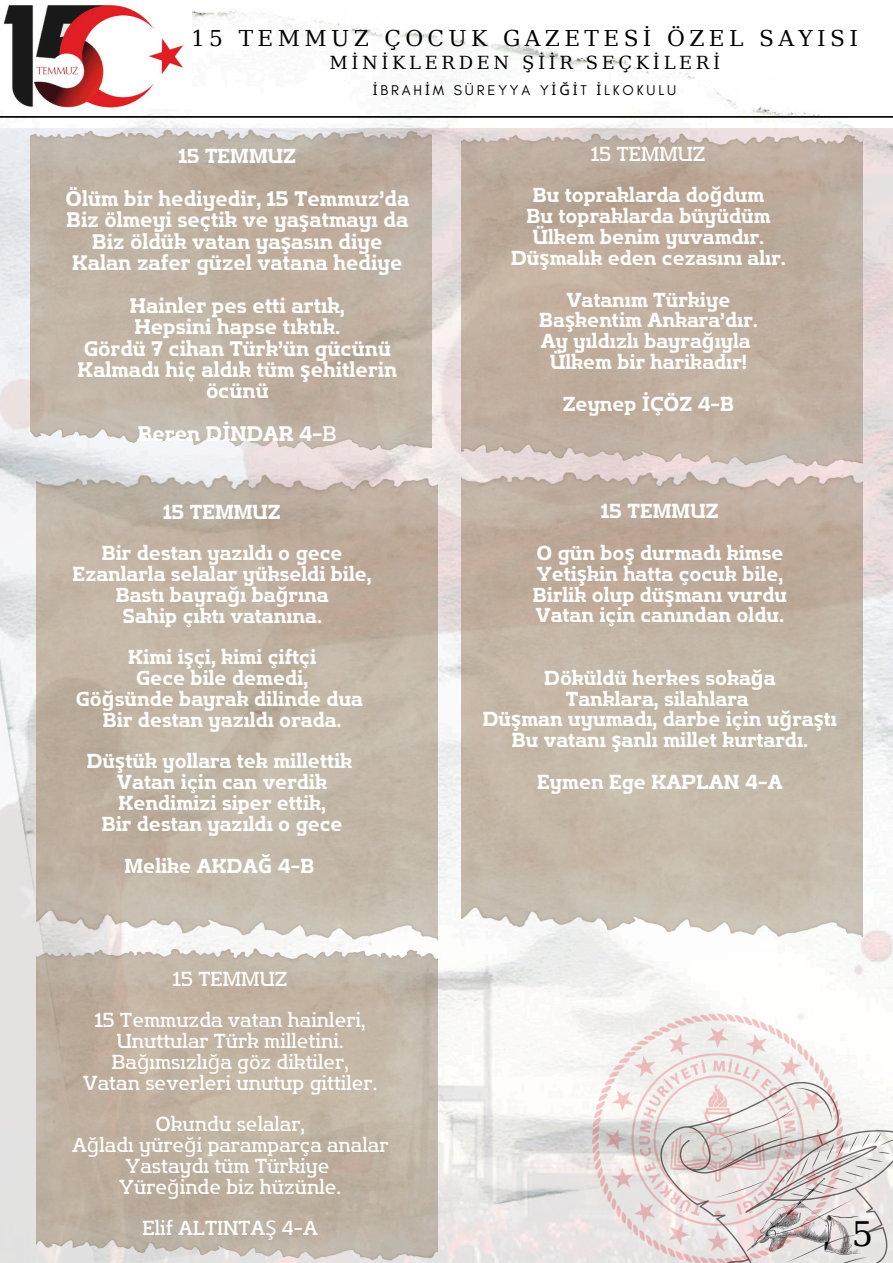
<style>
.page{position:relative;width:893px;height:1263px;background:#fff}
.page>*{position:absolute;margin:0;border:0;box-sizing:border-box;transform-origin:0 0}
.t1{font:33.75px "DejaVu Serif";color:#000}
.t2{font:21.75px "DejaVu Serif";letter-spacing:.2em;color:#000}
.t3{font:21px/21.4px "Flatory Slab 700";letter-spacing:.005em;color:#fff;text-align:center}
.t4{font:20.25px/20.9px "Flatory Slab 700";letter-spacing:.005em;color:#fff;text-align:center}
.t5{font:20.25px/20.9px "Flatory Slab 400";letter-spacing:.005em;color:#fff;text-align:center}
.t6{font:18px "DejaVu Serif";letter-spacing:.2em;color:#000}
.t7{font:14.4px "Glacial Indifference";letter-spacing:.2em;color:#000}
.s1{font-family:"Noto Sans"}
.s2{font-family:"Noto Sans";font-weight:700}
.s3{font-family:"Flatory Slab 400"}
</style>
<div class="page">
<img style="left:1px;top:128px;width:892px;height:1135px">
<img style="left:37px;top:475px;width:401px;height:467px">
<img style="left:461px;top:472px;width:401px;height:464px">
<img style="left:461px;top:133px;width:401px;height:333px">
<img style="left:31px;top:129px;width:401px;height:322px">
<img style="left:3px;top:5px;width:181px;height:103px">
<img style="left:37px;top:949px;width:401px;height:311px">
<img style="left:535px;top:998px;width:358px;height:265px">
<hr style="left:0;top:116px;width:893px;height:2px;background:#000">
<p class="t2" style="left:191px;top:22px;width:668px">15 TEMMUZ ÇOCUK GAZETESİ ÖZEL SAYISI</p>
<p class="t6" style="left:329px;top:49px;width:392px">MİNİKLERDEN ŞİİR SEÇKİLERİ</p>
<p class="t7" style="left:373px;top:82px;width:305px"><span class="s1">İ</span>BRAH<span class="s1">İ</span>M SÜREYYA Y<span class="s1">İĞİ</span>T <span class="s1">İ</span>LKOKULU</p>
<p class="t4" style="left:179px;top:146px;width:119px">15 TEMMUZ</p>
<p class="t3" style="left:66px;top:188px;width:345px">Ölüm bir hediyedir, 15 Temmuz’da<br>Biz ölmeyi seçtik ve ya<span class="s2">ş</span>atmayı da<br>Biz öldük vatan ya<span class="s2">ş</span>asın diye<br>Kalan zafer güzel vatana hediye</p>
<p class="t3" style="left:77px;top:295px;width:321px">Hainler pes etti artık,<br>Hepsini hapse tıktık.<br>Gördü 7 cihan Türk’ün gücünü<br>Kalmadı hiç aldık tüm <span class="s2">ş</span>ehitlerin öcünü</p>
<p class="t3" style="left:138px;top:423px;width:200px">Beren D<span class="s2">İ</span>NDAR 4-<span class="s3">B</span></p>
<p class="t4" style="left:102px;top:491px;width:242px;line-height:41.6px">15 TEMMUZ<br>Bir destan yazıldı o gece</p>
<p class="t4" style="left:73px;top:564px;width:300px">Ezanlarla selalar yükseldi bile,<br>Bastı bayra<span class="s2">ğ</span>ı ba<span class="s2">ğ</span>rına<br>Sahip çıktı vatanına.</p>
<p class="t4" style="left:76px;top:647px;width:289px">Kimi i<span class="s2">ş</span>çi, kimi çiftçi<br>Gece bile demedi,<br>Gö<span class="s2">ğ</span>sünde bayrak dilinde dua<br>Bir destan yazıldı orada.</p>
<p class="t4" style="left:87px;top:751px;width:267px">Dü<span class="s2">ş</span>tük yollara tek millettik<br>Vatan için can verdik<br>Kendimizi siper ettik,<br>Bir destan yazıldı o gece</p>
<p class="t4" style="left:125px;top:855px;width:191px">Melike AKDA<span class="s2">Ğ</span> 4-B</p>
<p class="t5" style="left:591px;top:143px;width:115px">15 TEMMUZ</p>
<p class="t4" style="left:511px;top:185px;width:276px">Bu topraklarda do<span class="s2">ğ</span>dum<br>Bu topraklarda büyüdüm<br>Ülkem benim yuvamdır.<br>Dü<span class="s2">ş</span>malık eden cezasını alır.</p>
<p class="t4" style="left:539px;top:289px;width:220px">Vatanım Türkiye<br>Ba<span class="s2">ş</span>kentim Ankara’dır.<br>Ay yıldızlı bayra<span class="s2">ğ</span>ıyla<br>Ülkem bir harikadır!</p>
<p class="t4" style="left:563px;top:393px;width:173px">Zeynep <span class="s2">İ</span>ÇÖZ 4-B</p>
<p class="t4" style="left:536px;top:490px;width:248px;line-height:41.6px">15 TEMMUZ<br>O gün bo<span class="s2">ş</span> durmadı kimse</p>
<p class="t4" style="left:533px;top:563px;width:256px;text-align:left">Yeti<span class="s2">ş</span>kin hatta çocuk bile,<br>Birlik olup dü<span class="s2">ş</span>manı vurdu<br>Vatan için canından oldu.</p>
<p class="t4" style="left:483px;top:667px;width:356px">Döküldü herkes soka<span class="s2">ğ</span>a<br>Tanklara, silahlara<br>Dü<span class="s2">ş</span>man uyumadı, darbe için u<span class="s2">ğ</span>ra<span class="s2">ş</span>tı<br>Bu vatanı <span class="s2">ş</span>anlı millet kurtardı.</p>
<p class="t4" style="left:537px;top:771px;width:247px">Eymen Ege KAPLAN 4-A</p>
<p class="t5" style="left:95px;top:958px;width:272px;line-height:41.6px">15 TEMMUZ<br>15 Temmuzda vatan hainleri,</p>
<p class="t5" style="left:83px;top:1031px;width:295px">Unuttular Türk milletini.<br>Ba<span class="s1">ğ</span>ımsızlı<span class="s1">ğ</span>a göz diktiler,<br>Vatan severleri unutup gittiler.</p>
<p class="t5" style="left:72px;top:1114px;width:318px">Okundu selalar,<br>A<span class="s1">ğ</span>ladı yüre<span class="s1">ğ</span>i paramparça analar<br>Yastaydı tüm Türkiye<br>Yüre<span class="s1">ğ</span>inde biz hüzünle.</p>
<p class="t5" style="left:142px;top:1218px;width:177px">Elif ALTINTA<span class="s1">Ş</span> 4-A</p>
<h1 class="t1" style="left:852px;top:1208px;width:23px">5</h1>
</div>
